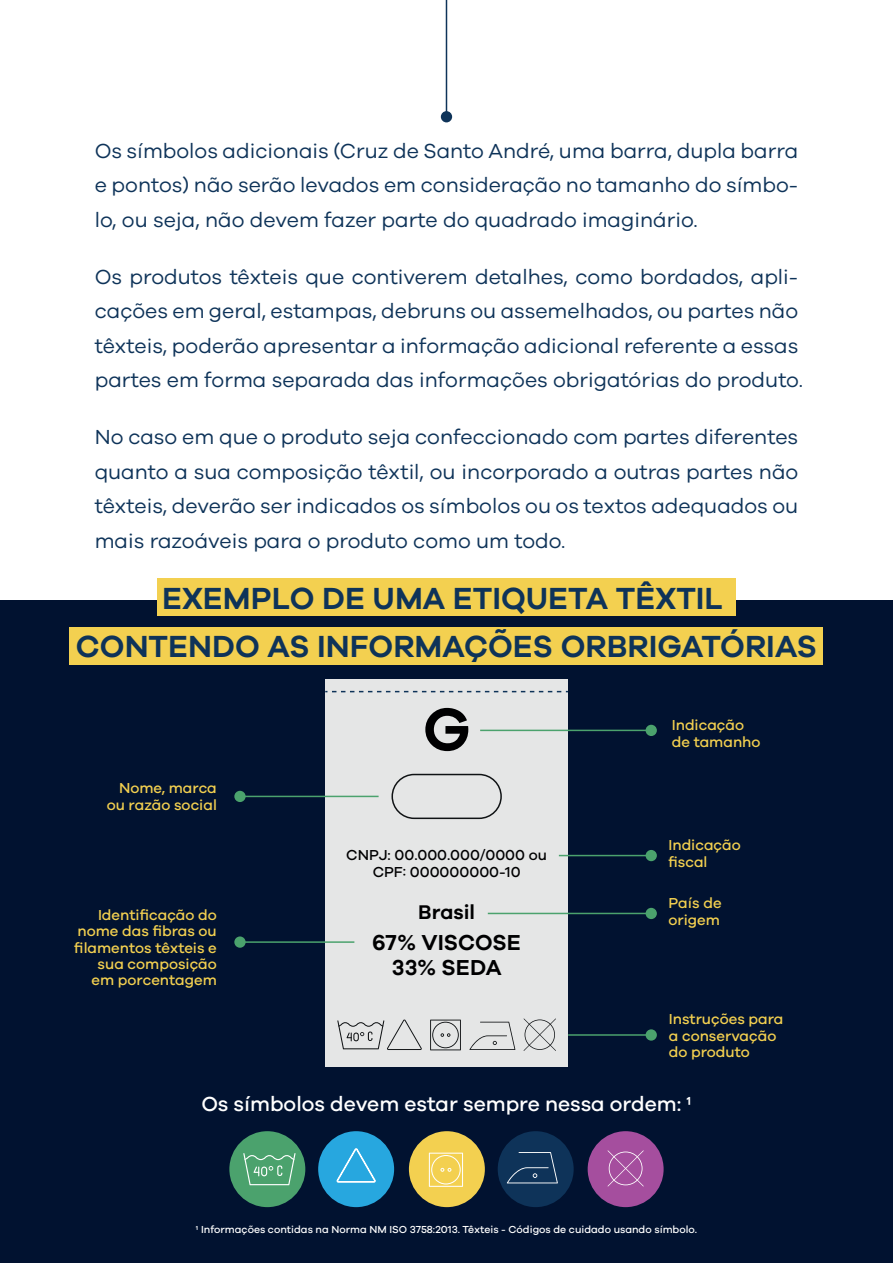
<style>
.page{position:relative;width:893px;height:1263px;background:#fff}
.page>*{position:absolute;margin:0;border:0;box-sizing:border-box;transform-origin:0 0}
.t1{font:600 61.65px "Galano Grotesque";color:#000001}
.t2{font:600 31.5px/48px "Galano Grotesque";color:#0e3359;text-align:center}
.t3{font:600 22.35px/24.8px "Galano Grotesque";color:#000001;text-align:center}
.t4{font:21px/34.5px "Galano Grotesque";color:#0e3359;text-align:justify}
.t5{font:500 21px "Galano Grotesque";color:#fff}
.t6{font:600 20.4px "Galano Grotesque";color:#000001}
.t7{font:500 14.85px/16.5px "Galano Grotesque";color:#f3d050}
.t8{font:500 14.85px/16.5px "Galano Grotesque";color:#000001;text-align:center}
.t9{font:500 10.5px "Galano Grotesque";color:#fff}
</style>
<div class="page">
<div style="left:0;top:600px;width:893px;height:663px;background:#011230"></div>
<div style="left:157px;top:578px;width:579px;height:38px;background:#f3d050"></div>
<div style="left:70px;top:627px;width:753px;height:37px;background:#f3d050"></div>
<div style="left:325px;top:679px;width:243px;height:388px;background:#e5e6e6"></div>
<svg style="left:430px;top:1019px;width:31px;height:31px"></svg>
<svg style="left:469px;top:1022px;width:46px;height:28px"></svg>
<svg style="left:524px;top:1018px;width:32px;height:33px"></svg>
<svg style="left:337px;top:1019px;width:85px;height:31px"></svg>
<div style="left:391px;top:774px;width:111px;height:45px;border:2px solid #101315;border-radius:22px"></div>
<hr style="left:480px;top:730px;width:171px;height:1px;background:#4ba26d">
<div style="left:646px;top:725px;width:11px;height:11px;background:#4ba26d;border-radius:50%"></div>
<hr style="left:240px;top:796px;width:139px;height:1px;background:#4ba26d">
<div style="left:234px;top:791px;width:12px;height:11px;background:#4ba26d;border-radius:50%"></div>
<hr style="left:559px;top:855px;width:92px;height:1px;background:#4ba26d">
<div style="left:646px;top:850px;width:11px;height:11px;background:#4ba26d;border-radius:50%"></div>
<hr style="left:568px;top:1034px;width:83px;height:2px;background:#4ba26d">
<div style="left:646px;top:1029px;width:11px;height:12px;background:#4ba26d;border-radius:50%"></div>
<hr style="left:488px;top:913px;width:163px;height:1px;background:#4ba26d">
<div style="left:646px;top:908px;width:11px;height:11px;background:#4ba26d;border-radius:50%"></div>
<hr style="left:240px;top:941px;width:114px;height:2px;background:#4ba26d">
<div style="left:234px;top:936px;width:12px;height:12px;background:#4ba26d;border-radius:50%"></div>
<div style="left:229px;top:1131px;width:76px;height:76px;background:#4ba26d;border-radius:50%"></div>
<div style="left:318px;top:1131px;width:76px;height:76px;background:#27a7df;border-radius:50%"></div>
<div style="left:409px;top:1131px;width:76px;height:76px;background:#f3d050;border-radius:50%"></div>
<div style="left:498px;top:1131px;width:76px;height:76px;background:#0e3359;border-radius:50%"></div>
<div style="left:588px;top:1131px;width:76px;height:76px;background:#a54e9e;border-radius:50%"></div>
<svg style="left:336px;top:1148px;width:40px;height:34px"></svg>
<svg style="left:429px;top:1153px;width:34px;height:34px"></svg>
<svg style="left:507px;top:1152px;width:51px;height:31px"></svg>
<svg style="left:608px;top:1150px;width:36px;height:36px"></svg>
<svg style="left:243px;top:1153px;width:53px;height:32px"></svg>
<svg style="left:445px;top:0;width:8px;height:118px"></svg>
<div style="left:441px;top:111px;width:11px;height:11px;background:#0e3359;border-radius:50%"></div>
<svg style="left:325px;top:691px;width:243px;height:1px"></svg>
<p class="t4" style="left:95px;top:133px;width:705px">Os símbolos adicionais (Cruz de Santo André, uma barra, dupla barra e pontos) não serão levados em consideração no tamanho do símbo&shy;lo, ou seja, não devem fazer parte do quadrado imaginário.</p>
<p class="t4" style="left:95px;top:259px;width:710px;text-align:left">Os produtos têxteis que contiverem detalhes, como bordados, apli&shy;cações em geral, estampas, debruns ou assemelhados, ou partes não têxteis, poderão apresentar a informação adicional referente a essas partes em forma separada das informações obrigatórias do produto.</p>
<p class="t4" style="left:95px;top:419px;width:705px">No caso em que o produto seja confeccionado com partes diferentes quanto a sua composição têxtil, ou incorporado a outras partes não têxteis, deverão ser indicados os símbolos ou os textos adequados ou mais razoáveis para o produto como um todo.</p>
<h2 class="t2" style="left:76px;top:573px;width:743px">EXEMPLO DE UMA ETIQUETA TÊXTIL<br>CONTENDO AS INFORMAÇÕES ORBRIGATÓRIAS</h2>
<p class="t7" style="left:107px;top:779px;width:112px;text-align:right">Nome, marca ou razão social</p>
<p class="t7" style="left:74px;top:906px;width:144px;text-align:right">Identificação do nome das fibras ou filamentos têxteis e sua composição em porcentagem</p>
<h1 class="t1" style="left:423px;top:692px;width:49px">G</h1>
<p class="t8" style="left:346px;top:847px;width:202px">CNPJ: 00.000.000/0000 ou<br>CPF: 000000000-10</p>
<p class="t6" style="left:418px;top:900px;width:58px">Brasil</p>
<p class="t3" style="left:372px;top:930px;width:150px">67% VISCOSE<br>33% SEDA</p>
<p class="t7" style="left:672px;top:717px;width:90px">Indicação de tamanho</p>
<p class="t7" style="left:668px;top:837px;width:74px">Indicação fiscal</p>
<p class="t7" style="left:668px;top:894px;width:55px">País de origem</p>
<p class="t7" style="left:669px;top:1011px;width:116px">Instruções para a conservação do produto</p>
<p class="t5" style="left:201px;top:1091px;width:492px">Os símbolos devem estar sempre nessa ordem: 1</p>
<p class="t9" style="left:196px;top:1223px;width:503px">1 Informações contidas na Norma NM ISO 3758:2013. Têxteis - Códigos de cuidado usando símbolo.</p>
</div>
